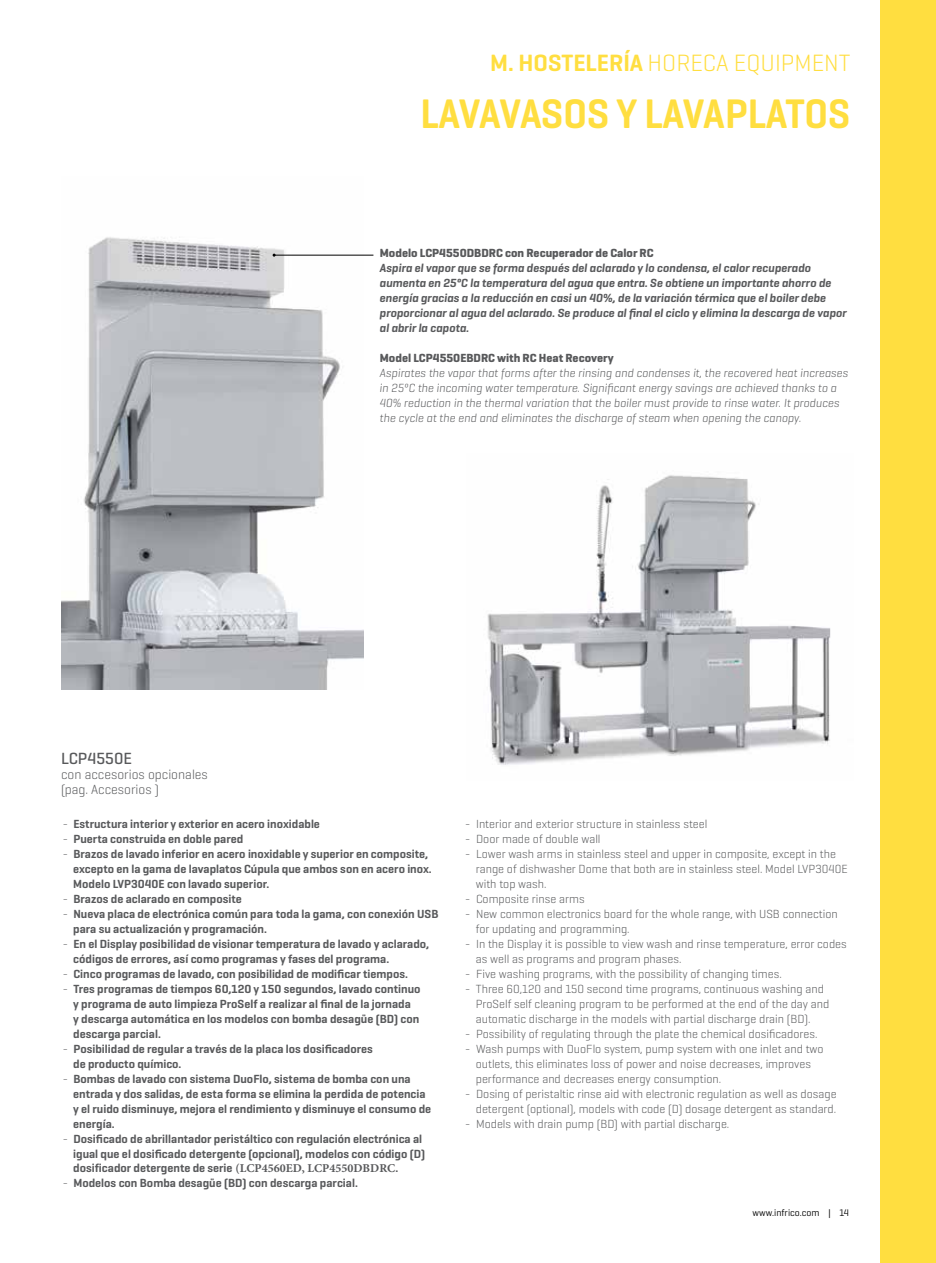
<style>
.page{position:relative;width:936px;height:1263px;background:#fff}
.page>*{position:absolute;margin:0;border:0;box-sizing:border-box;transform-origin:0 0}
.t1{font:600 42px "Geogrotesque";letter-spacing:-.01em;color:#ffde40;scale:.93 1}
.t2{font:300 24px "Geogrotesque";color:#ffde40}
.t3{font:500 16.5px "Geogrotesque";color:#58595b}
.t4{font:300 13.5px/15px "Geogrotesque";color:#58595b}
.t5{font:600 12px/15px "Geogrotesque";color:#58595b}
.t6{font:300 12px/15px "Geogrotesque";color:#58595b}
.t7{font:italic 600 12px/15px "Geogrotesque";color:#58595b}
.t8{font:italic 300 12px/15px "Geogrotesque";color:#58595b}
.t9{font:700 12px "Geogrotesque";color:#58595b}
.t10{font:9.75px "Geogrotesque";color:#000}
.s1{font-weight:600}
.s2{font-weight:300}
.s3{font-family:"Minion Pro";font-weight:700}
</style>
<div class="page">
<img style="left:487px;top:475px;width:344px;height:290px">
<img style="left:61px;top:237px;width:303px;height:453px">
<hr style="left:274px;top:255px;width:99px;height:1px;background:#000">
<div style="left:880px;top:0;width:55px;height:1263px;background:#ffde40"></div>
<h2 class="t2" style="left:490px;top:48px;width:362px"><span class="s1">M. HOSTELERÍA</span> HORECA EQUIPMENT</h2>
<h1 class="t1" style="left:420px;top:87px;width:464px">LAVAVASOS Y LAVAPLATOS</h1>
<h3 class="t3" style="left:61px;top:748px;width:72px">LCP4550E</h3>
<p class="t4" style="left:61px;top:767px;width:148px">con accesorios opcionales (pag. Accesorios )</p>
<p class="t9" style="left:380px;top:246px;width:275px">Modelo LCP4550DBDRC con Recuperador de Calor RC</p>
<p class="t7" style="left:380px;top:261px;width:468px">Aspira el vapor que se forma después del aclarado y lo condensa, el calor recuperado aumenta en 25ºC la temperatura del agua que entra. Se obtiene un importante ahorro de energía gracias a la reducción en casi un 40%, de la variación térmica que el boiler debe proporcionar al agua del aclarado. Se produce al final el ciclo y elimina la descarga de vapor al abrir la capota.</p>
<p class="t9" style="left:380px;top:351px;width:235px">Model LCP4550EBDRC with RC Heat Recovery</p>
<p class="t8" style="left:380px;top:365px;width:470px">Aspirates the vapor that forms after the rinsing and condenses it, the recovered heat increases in 25ºC the incoming water temperature. Significant energy savings are achieved thanks to a 40% reduction in the thermal variation that the boiler must provide to rinse water. It produces the cycle at the end and eliminates the discharge of steam when opening the canopy.</p>
<p class="t5" style="left:63px;top:816px;width:259px"><span class="s2">-</span> Estructura interior y exterior en acero inoxidable</p>
<p class="t5" style="left:63px;top:831px;width:182px"><span class="s2">-</span> Puerta construida en doble pared</p>
<p class="t5" style="left:73px;top:846px;width:360px;text-indent:-10px"><span class="s2">-</span> Brazos de lavado inferior en acero inoxidable y superior en composite, excepto en la gama de lavaplatos Cúpula que ambos son en acero inox.<br>Modelo LVP3040E con lavado superior.</p>
<p class="t5" style="left:63px;top:891px;width:181px"><span class="s2">-</span> Brazos de aclarado en composite</p>
<p class="t5" style="left:73px;top:906px;width:367px;text-indent:-10px"><span class="s2">-</span> Nueva placa de electrónica común para toda la gama, con conexión USB para su actualización y programación.</p>
<p class="t5" style="left:73px;top:936px;width:357px;text-indent:-10px"><span class="s2">-</span> En el Display posibilidad de visionar temperatura de lavado y aclarado, códigos de errores, así como programas y fases del programa.</p>
<p class="t5" style="left:63px;top:966px;width:347px"><span class="s2">-</span> Cinco programas de lavado, con posibilidad de modificar tiempos.</p>
<p class="t5" style="left:73px;top:981px;width:349px;text-indent:-10px"><span class="s2">-</span> Tres programas de tiempos 60,120 y 150 segundos, lavado continuo y programa de auto limpieza ProSelf a realizar al final de la jornada<br>y descarga automática en los modelos con bomba desagüe (BD) con descarga parcial.</p>
<p class="t5" style="left:73px;top:1041px;width:301px;text-indent:-10px"><span class="s2">-</span> Posibilidad de regular a través de la placa los dosificadores de producto químico.</p>
<p class="t5" style="left:73px;top:1071px;width:359px;text-indent:-10px"><span class="s2">-</span> Bombas de lavado con sistema DuoFlo, sistema de bomba con una entrada y dos salidas, de esta forma se elimina la perdida de potencia y el ruido disminuye, mejora el rendimiento y disminuye el consumo de energía.</p>
<p class="t5" style="left:63px;top:1131px;width:364px;text-align:right"><span class="s2">-</span> Dosificado de abrillantador peristáltico con regulación electrónica al igual que el dosificado detergente (opcional), modelos con código (D)</p>
<p class="t5" style="left:73px;top:1160px;width:326px">dosificador detergente de serie <span class="s3">(LCP4560ED, LCP4550DBDRC</span>.</p>
<p class="t5" style="left:63px;top:1175px;width:297px"><span class="s2">-</span> Modelos con Bomba desagüe (BD) con descarga parcial.</p>
<p class="t6" style="left:465px;top:816px;width:243px">- Interior and exterior structure in stainless steel</p>
<p class="t6" style="left:465px;top:831px;width:137px">- Door made of double wall</p>
<p class="t6" style="left:476px;top:846px;width:373px;text-indent:-10px">- Lower wash arms in stainless steel and upper in composite, except in the range of dishwasher Dome that both are in stainless steel. Model LVP3040E with top wash.</p>
<p class="t6" style="left:465px;top:891px;width:121px">- Composite rinse arms</p>
<p class="t6" style="left:476px;top:906px;width:363px;text-indent:-10px">- New common electronics board for the whole range, with USB connection for updating and programming.</p>
<p class="t6" style="left:476px;top:936px;width:372px;text-indent:-10px">- In the Display it is possible to view wash and rinse temperature, error codes as well as programs and program phases.</p>
<p class="t6" style="left:465px;top:966px;width:318px">- Five washing programs, with the possibility of changing times.</p>
<p class="t6" style="left:476px;top:981px;width:355px;text-indent:-10px">- Three 60,120 and 150 second time programs, continuous washing and<br>ProSelf self cleaning program to be performed at the end of the day and automatic discharge in the models with partial discharge drain (BD).</p>
<p class="t6" style="left:465px;top:1026px;width:353px">- Possibility of regulating through the plate the chemical dosificadores.</p>
<p class="t6" style="left:476px;top:1041px;width:349px;text-indent:-10px">- Wash pumps with DuoFlo system, pump system with one inlet and two outlets, this eliminates loss of power and noise decreases, improves performance and decreases energy consumption.</p>
<p class="t6" style="left:465px;top:1086px;width:373px;text-align:right">- Dosing of peristaltic rinse aid with electronic regulation as well as dosage detergent (optional), models with code (D) dosage detergent as standard.</p>
<p class="t6" style="left:465px;top:1116px;width:265px">- Models with drain pump (BD) with partial discharge.</p>
<p class="t10" style="left:752px;top:1207px;width:98px">www.infrico.com | 14</p>
</div>
